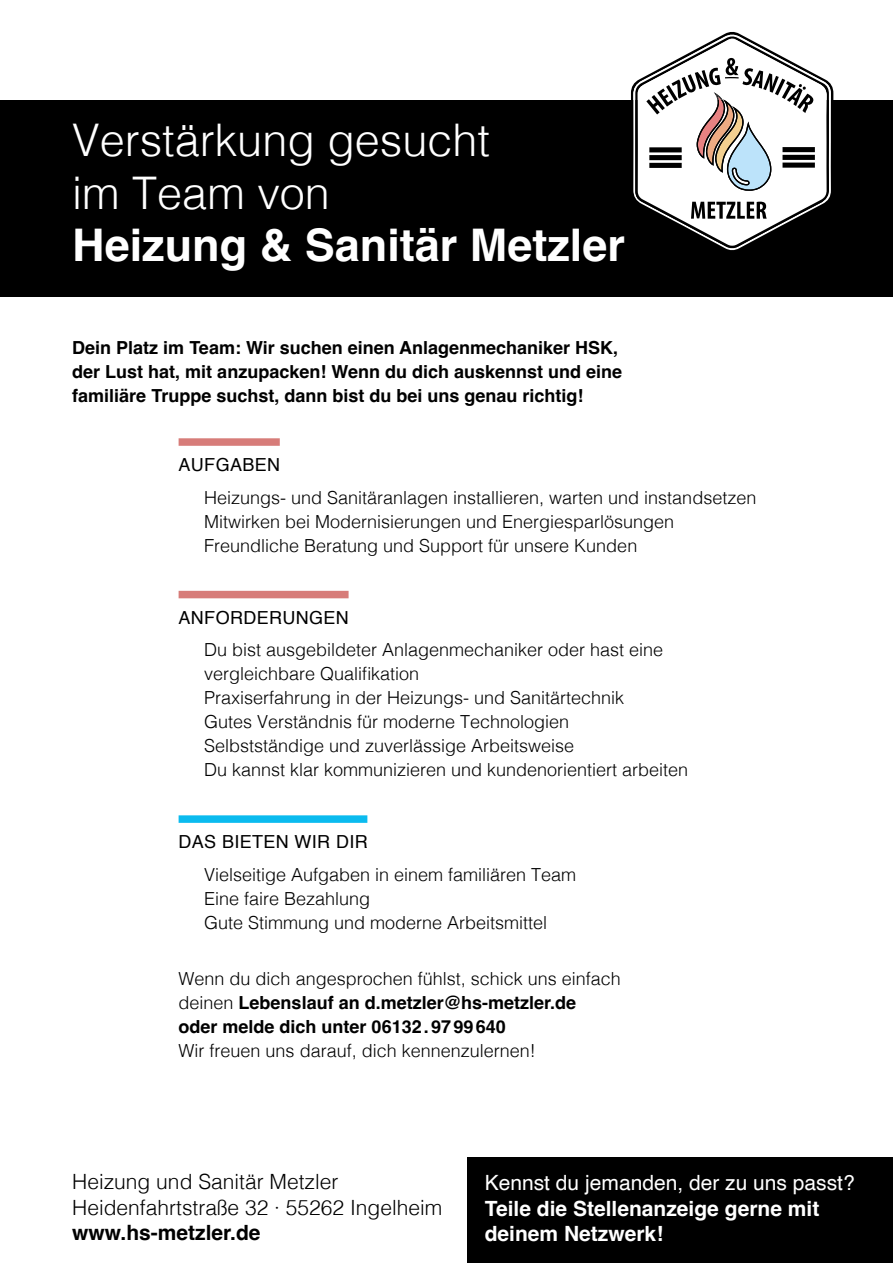
<style>
.page{position:relative;width:893px;height:1263px;background:#fff}
.page>*{position:absolute;margin:0;border:0;box-sizing:border-box;transform-origin:0 0}
.t1{font:300 45px/52.5px "Helvetica";color:#fff}
.t2{font:700 45px "Helvetica";color:#fff}
.t3{font:300 21px/25.5px "Helvetica";color:#000}
.t4{font:700 21px/25.5px "Helvetica";color:#fff}
.t5{font:21px "Helvetica";color:#fff}
.t6{font:700 21px "Helvetica";color:#000}
.t7{font:300 18px/24px "Helvetica";color:#000}
.t8{font:700 18px/24px "Helvetica";color:#000}
.t9{font:18px "Helvetica";letter-spacing:.02em;color:#000}
.s1{font-weight:300}
</style>
<div class="page">
<div style="left:468px;top:1157px;width:425px;height:106px;background:#000"></div>
<div style="left:0;top:100px;width:893px;height:196px;background:#000"></div>
<div style="left:179px;top:438px;width:101px;height:8px;background:#d77c79"></div>
<div style="left:179px;top:591px;width:170px;height:7px;background:#d77c79"></div>
<div style="left:179px;top:815px;width:188px;height:8px;background:#0bbbef"></div>
<svg style="left:631px;top:32px;width:202px;height:219px"></svg>
<h1 class="t1" style="left:72px;top:111px;width:419px">Verstärkung gesucht im Team von</h1>
<h1 class="t2" style="left:72px;top:218px;width:554px">Heizung &amp; Sanitär Metzler</h1>
<p class="t8" style="left:72px;top:337px;width:551px">Dein Platz im Team: Wir suchen einen Anlagenmechaniker HSK, der Lust hat, mit anzupacken! Wenn du dich auskennst und eine familiäre Truppe suchst, dann bist du bei uns genau richtig!</p>
<p class="t9" style="left:179px;top:451px;width:103px">AUFGABEN</p>
<p class="t7" style="left:204px;top:484px;width:554px">Heizungs- und Sanitäranlagen installieren, warten und instandsetzen<br>Mitwirken bei Modernisierungen und Energiesparlösungen<br>Freundliche Beratung und Support für unsere Kunden</p>
<p class="t9" style="left:179px;top:604px;width:172px">ANFORDERUNGEN</p>
<p class="t7" style="left:204px;top:637px;width:486px">Du bist ausgebildeter Anlagenmechaniker oder hast eine vergleichbare Qualifikation<br>Praxiserfahrung in der Heizungs- und Sanitärtechnik<br>Gutes Verständnis für moderne Technologien Selbstständige und zuverlässige Arbeitsweise<br>Du kannst klar kommunizieren und kundenorientiert arbeiten</p>
<p class="t9" style="left:179px;top:828px;width:191px">DAS BIETEN WIR DIR</p>
<p class="t7" style="left:204px;top:861px;width:374px">Vielseitige Aufgaben in einem familiären Team<br>Eine faire Bezahlung<br>Gute Stimmung und moderne Arbeitsmittel</p>
<p class="t8" style="left:179px;top:969px;width:444px"><span class="s1">Wenn du dich angesprochen fühlst, schick uns einfach deinen</span> Lebenslauf an d.metzler@hs-metzler.de<br>oder melde dich unter 06132.9799640</p>
<p class="t7" style="left:179px;top:1038px;width:359px">Wir freuen uns darauf, dich kennenzulernen!</p>
<p class="t3" style="left:72px;top:1168px;width:371px">Heizung und Sanitär Metzler<br>Heidenfahrtstraße 32 · 55262 Ingelheim</p>
<p class="t6" style="left:72px;top:1220px;width:190px">www.hs-metzler.de</p>
<p class="t5" style="left:485px;top:1166px;width:372px">Kennst du jemanden, der zu uns passt?</p>
<p class="t4" style="left:485px;top:1198px;width:336px">Teile die Stellenanzeige gerne mit deinem Netzwerk!</p>
</div>
